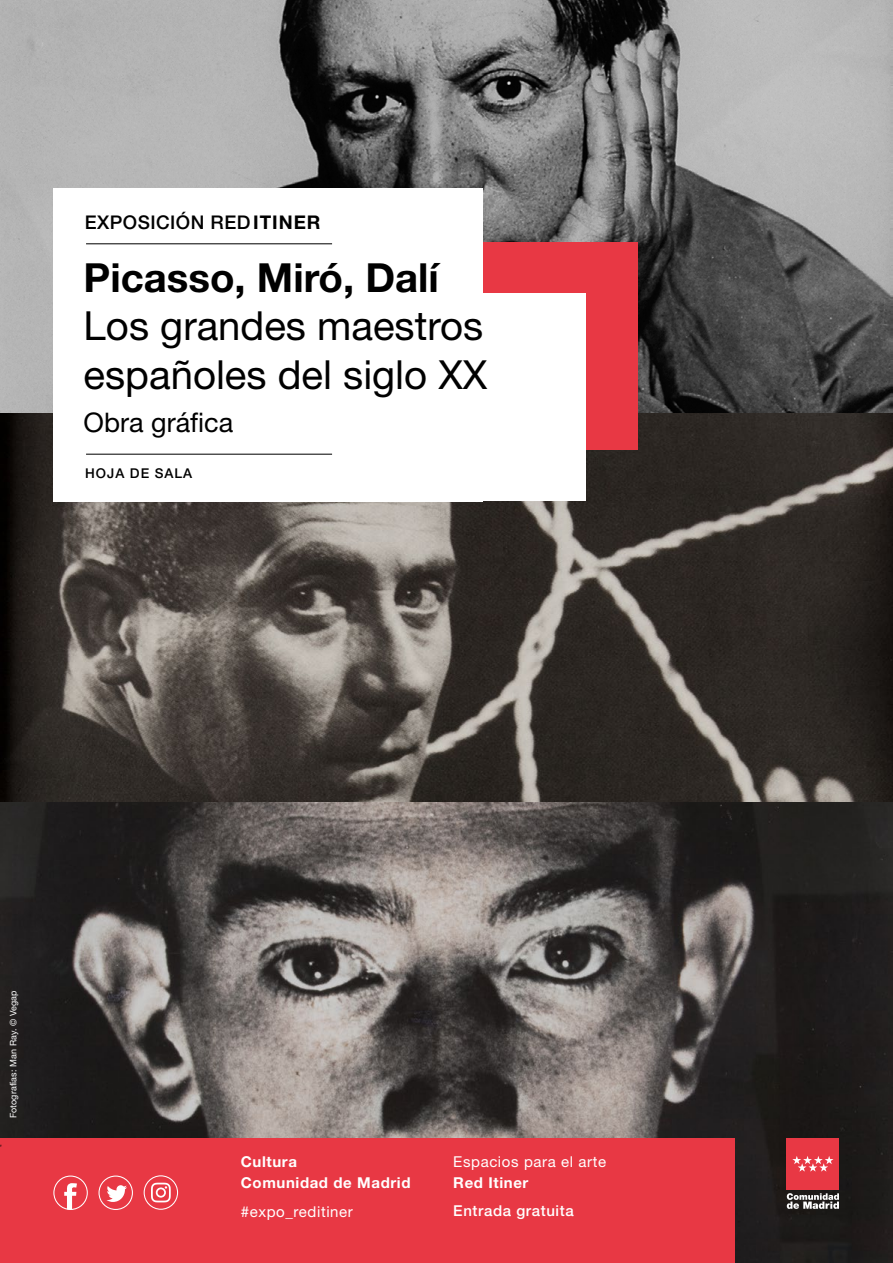
<style>
.page{position:relative;width:893px;height:1263px;background:#fff}
.page>*{position:absolute;margin:0;border:0;box-sizing:border-box;transform-origin:0 0}
.t1{font:40.2px/48.6px "Helvetica Neue LT Std";color:#000}
.t2{font:700 40.2px "Helvetica Neue LT Std";color:#000}
.t3{font:27px "Helvetica Neue LT Std";color:#000}
.t4{font:500 18.9px "Helvetica Neue LT Std";letter-spacing:.025em;color:#000}
.t5{font:700 15px/20.1px "Helvetica Neue LT Std";letter-spacing:.04em;color:#fff}
.t6{font:15px "Helvetica Neue LT Std";letter-spacing:.04em;color:#fff}
.t7{font:500 15px "Helvetica Neue LT Std";letter-spacing:.04em;color:#fff}
.t8{font:500 13.5px "Helvetica Neue LT Std";letter-spacing:.07em;color:#000}
.t9{font:9px "Helvetica Neue LT Std";letter-spacing:.01em;color:#fff}
.t10{font:4.2px "Minion Pro";color:#000}
.s1{font-weight:700}
</style>
<div class="page">
<img style="left:0;top:801px;width:893px;height:462px">
<img style="left:0;top:0;width:893px;height:801px">
<div style="left:0;top:1138px;width:735px;height:125px;background:#e83844"></div>
<div style="left:787px;top:1138px;width:52px;height:52px;background:#e83844"></div>
<svg style="left:792px;top:1156px;width:41px;height:16px"></svg>
<svg style="left:787px;top:1193px;width:52px;height:16px"></svg>
<div style="left:99px;top:1175px;width:34px;height:35px;border:1px solid #fff;border-radius:50%"></div>
<svg style="left:106px;top:1185px;width:21px;height:17px"></svg>
<div style="left:53px;top:1175px;width:35px;height:35px;border:1px solid #fff;border-radius:50%"></div>
<svg style="left:64px;top:1183px;width:13px;height:26px"></svg>
<div style="left:144px;top:1175px;width:34px;height:35px;border:1px solid #fff;border-radius:50%"></div>
<svg style="left:151px;top:1183px;width:20px;height:19px"></svg>
<div style="left:327px;top:242px;width:311px;height:208px;background:#e83844"></div>
<div style="left:53px;top:188px;width:429px;height:313px;background:#fff"></div>
<div style="left:244px;top:294px;width:342px;height:207px;background:#fff"></div>
<hr style="left:86px;top:243px;width:246px;height:1px;background:#000">
<hr style="left:86px;top:454px;width:246px;height:1px;background:#000">
<p class="t4" style="left:85px;top:211px;width:237px">EXPOSICIÓN RED <span class="s1">ITINER</span></p>
<p class="t2" style="left:84px;top:252px;width:357px">Picasso, Miró, Dalí</p>
<p class="t1" style="left:84px;top:301px;width:405px">Los grandes maestros españoles del siglo XX</p>
<p class="t3" style="left:84px;top:406px;width:151px">Obra gráfica</p>
<p class="t8" style="left:85px;top:465px;width:108px">HOJA DE SALA</p>
<p class="t9" style="left:8px;top:1118px;width:129px;rotate:-90deg">Fotografías: Man Ray. © Vegap</p>
<p class="t10" style="left:0;top:1142px;width:4px">#</p>
<p class="t5" style="left:241px;top:1152px;width:171px">Cultura<br>Comunidad de Madrid</p>
<p class="t6" style="left:241px;top:1202px;width:114px">#expo_reditiner</p>
<p class="t6" style="left:453px;top:1153px;width:154px">Espacios para el arte</p>
<p class="t5" style="left:453px;top:1172px;width:77px">Red Itiner</p>
<p class="t7" style="left:453px;top:1202px;width:122px">Entrada gratuita</p>
</div>
